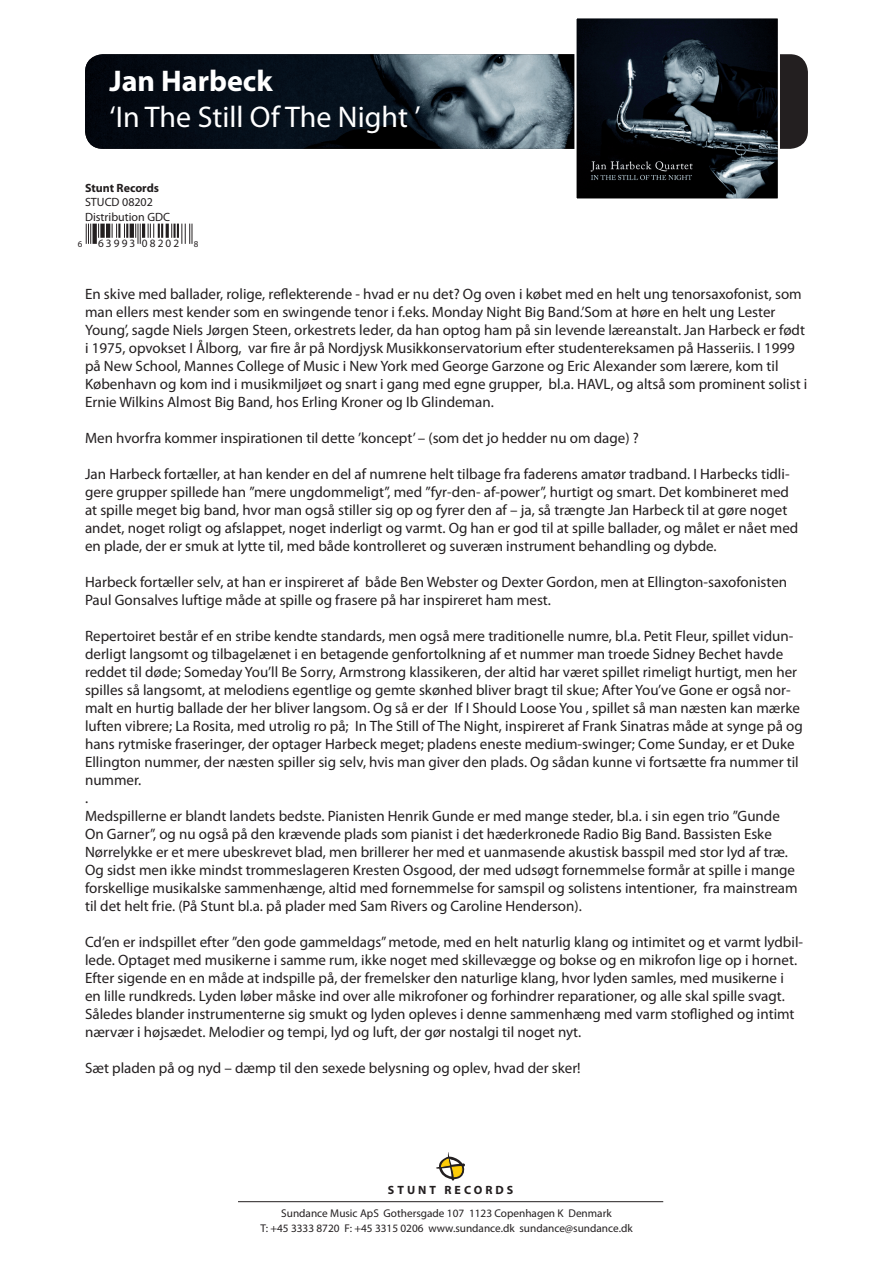
<style>
.page{position:relative;width:893px;height:1263px;background:#fff}
.page>*{position:absolute;margin:0;border:0;box-sizing:border-box;transform-origin:0 0}
.t1{font:30px "Myriad Pro";color:#fff}
.t2{font:700 30px "Myriad Pro";color:#fff}
.t3{font:15px/18px "Myriad Pro";color:#231f20}
.t4{font:12px/14.4px "Myriad Pro";color:#231f20}
.t5{font:700 12px "Myriad Pro";letter-spacing:.25em;color:#231f20}
.t6{font:700 12px "Myriad Pro";color:#231f20}
.t7{font:11.25px/15px "Myriad Pro";color:#231f20;text-align:center}
.t8{font:11.25px "Myriad Pro";letter-spacing:.185em;color:#231f20}
.t9{font:9px "Myriad Pro";color:#231f20}
</style>
<div class="page">
<svg style="left:436px;top:1152px;width:29px;height:28px"></svg>
<hr style="left:238px;top:1201px;width:425px;height:1px;background:#231f20">
<div style="left:85px;top:54px;width:723px;height:95px;background:#231f20;border-radius:18px"></div>
<img style="left:85px;top:54px;width:489px;height:95px">
<img style="left:577px;top:19px;width:200px;height:179px">
<div style="left:574px;top:16px;width:206px;height:185px;border:2px solid #fff"></div>
<svg style="left:86px;top:224px;width:5px;height:20px"></svg>
<div style="left:92px;top:224px;width:5px;height:20px;background:#231f20"></div>
<svg style="left:98px;top:224px;width:1px;height:14px"></svg>
<div style="left:100px;top:224px;width:5px;height:14px;background:#231f20"></div>
<hr style="left:106px;top:224px;width:4px;height:14px;background:#231f20">
<svg style="left:112px;top:224px;width:16px;height:14px"></svg>
<hr style="left:130px;top:224px;width:4px;height:14px;background:#231f20">
<svg style="left:135px;top:224px;width:6px;height:20px"></svg>
<hr style="left:142px;top:224px;width:3px;height:14px;background:#231f20">
<svg style="left:148px;top:224px;width:15px;height:14px"></svg>
<hr style="left:166px;top:224px;width:3px;height:14px;background:#231f20">
<svg style="left:171px;top:224px;width:21px;height:20px"></svg>
<h1 class="t2" style="left:109px;top:64px;width:165px">Jan Harbeck</h1>
<h1 class="t1" style="left:109px;top:101px;width:313px">‘In The Still Of The Night ’</h1>
<p class="t6" style="left:85px;top:181px;width:76px">Stunt Records</p>
<p class="t4" style="left:85px;top:195px;width:87px">STUCD 08202<br>Distribution GDC</p>
<p class="t9" style="left:78px;top:239px;width:6px">6</p>
<p class="t8" style="left:98px;top:237px;width:83px">63993 08202</p>
<p class="t9" style="left:194px;top:239px;width:6px">8</p>
<p class="t3" style="left:85px;top:285px;width:724px">En skive med ballader, rolige, reflekterende - hvad er nu det? Og oven i købet med en helt ung tenorsaxofonist, som man ellers mest kender som en swingende tenor i f.eks. Monday Night Big Band.’Som at høre en helt ung Lester Young’, sagde Niels Jørgen Steen, orkestrets leder, da han optog ham på sin levende læreanstalt. Jan Harbeck er født i 1975, opvokset I Ålborg, var fire år på Nordjysk Musikkonservatorium efter studentereksamen på Hasseriis. I 1999 på New School, Mannes College of Music i New York med George Garzone og Eric Alexander som lærere, kom til København og kom ind i musikmiljøet og snart i gang med egne grupper, bl.a. HAVL, og altså som prominent solist i Ernie Wilkins Almost Big Band, hos Erling Kroner og Ib Glindeman.</p>
<p class="t3" style="left:85px;top:429px;width:555px">Men hvorfra kommer inspirationen til dette ’koncept’ – (som det jo hedder nu om dage) ?</p>
<p class="t3" style="left:85px;top:465px;width:715px">Jan Harbeck fortæller, at han kender en del af numrene helt tilbage fra faderens amatør tradband. I Harbecks tidli&shy;gere grupper spillede han ”mere ungdommeligt”, med ”fyr-den- af-power”, hurtigt og smart. Det kombineret med at spille meget big band, hvor man også stiller sig op og fyrer den af – ja, så trængte Jan Harbeck til at gøre noget andet, noget roligt og afslappet, noget inderligt og varmt. Og han er god til at spille ballader, og målet er nået med en plade, der er smuk at lytte til, med både kontrolleret og suveræn instrument behandling og dybde.</p>
<p class="t3" style="left:85px;top:573px;width:704px">Harbeck fortæller selv, at han er inspireret af både Ben Webster og Dexter Gordon, men at Ellington-saxofonisten<br>Paul Gonsalves luftige måde at spille og frasere på har inspireret ham mest.</p>
<p class="t3" style="left:85px;top:627px;width:719px">Repertoiret består ef en stribe kendte standards, men også mere traditionelle numre, bl.a. Petit Fleur, spillet vidun&shy;derligt langsomt og tilbagelænet i en betagende genfortolkning af et nummer man troede Sidney Bechet havde reddet til døde; Someday You’ll Be Sorry, Armstrong klassikeren, der altid har været spillet rimeligt hurtigt, men her spilles så langsomt, at melodiens egentlige og gemte skønhed bliver bragt til skue; After You’ve Gone er også nor&shy;malt en hurtig ballade der her bliver langsom. Og så er der If I Should Loose You , spillet så man næsten kan mærke luften vibrere; La Rosita, med utrolig ro på; In The Still of The Night, inspireret af Frank Sinatras måde at synge på og hans rytmiske fraseringer, der optager Harbeck meget; pladens eneste medium-swinger; Come Sunday, er et Duke Ellington nummer, der næsten spiller sig selv, hvis man giver den plads. Og sådan kunne vi fortsætte fra nummer til nummer.<br>.<br>Medspillerne er blandt landets bedste. Pianisten Henrik Gunde er med mange steder, bl.a. i sin egen trio ”Gunde<br>On Garner”, og nu også på den krævende plads som pianist i det hæderkronede Radio Big Band. Bassisten Eske Nørrelykke er et mere ubeskrevet blad, men brillerer her med et uanmasende akustisk basspil med stor lyd af træ.<br>Og sidst men ikke mindst trommeslageren Kresten Osgood, der med udsøgt fornemmelse formår at spille i mange forskellige musikalske sammenhænge, altid med fornemmelse for samspil og solistens intentioner, fra mainstream til det helt frie. (På Stunt bl.a. på plader med Sam Rivers og Caroline Henderson).</p>
<p class="t3" style="left:85px;top:933px;width:720px">Cd’en er indspillet efter ”den gode gammeldags” metode, med en helt naturlig klang og intimitet og et varmt lydbil&shy;lede. Optaget med musikerne i samme rum, ikke noget med skillevægge og bokse og en mikrofon lige op i hornet.<br>Efter sigende en en måde at indspille på, der fremelsker den naturlige klang, hvor lyden samles, med musikerne i en lille rundkreds. Lyden løber måske ind over alle mikrofoner og forhindrer reparationer, og alle skal spille svagt.<br>Således blander instrumenterne sig smukt og lyden opleves i denne sammenhæng med varm stoflighed og intimt nærvær i højsædet. Melodier og tempi, lyd og luft, der gør nostalgi til noget nyt.</p>
<p class="t3" style="left:85px;top:1059px;width:497px">Sæt pladen på og nyd – dæmp til den sexede belysning og oplev, hvad der sker!</p>
<p class="t5" style="left:388px;top:1183px;width:127px">STUNT RECORDS</p>
<p class="t7" style="left:260px;top:1206px;width:374px">Sundance Music ApS Gothersgade 107 1123 Copenhagen K Denmark<br>T: +45 3333 8720 F: +45 3315 0206 www.sundance.dk sundance@sundance.dk</p>
</div>
